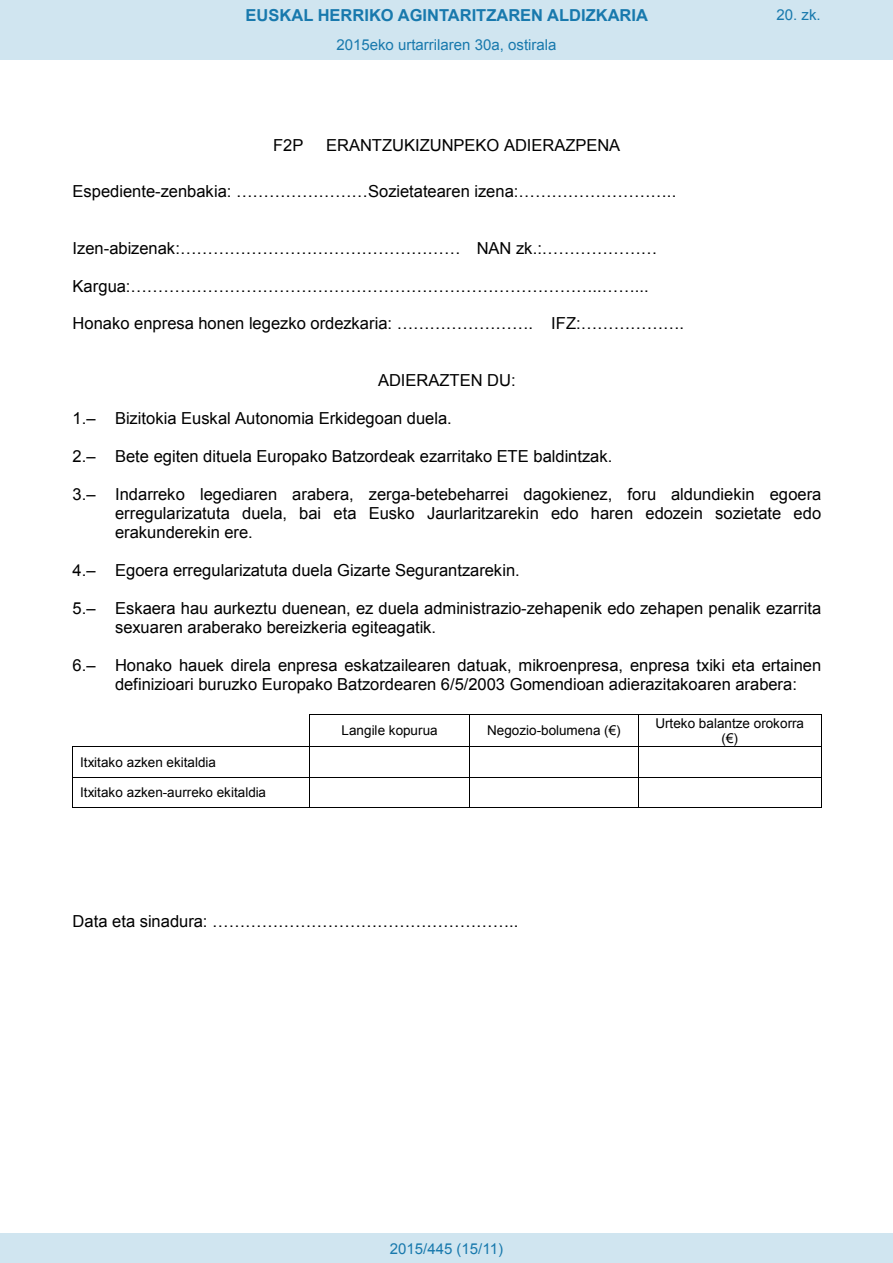
<style>
.page{position:relative;width:893px;height:1263px;background:#fff}
.page>*{position:absolute;margin:0;border:0;box-sizing:border-box;transform-origin:0 0}
.t1{font:16.5px/19px "Arial";color:#000}
.t2{font:700 16.5px "Arial";color:#1879ad}
.Paginacion_Centro{font:15px "Arial";color:#1879ad}
.t3{font:13.5px/15.5px "Arial";letter-spacing:.005em;color:#000;text-align:center}
</style>
<div class="page">
<hr style="left:310px;top:714px;width:159px;height:1px;background:#000">
<hr style="left:470px;top:714px;width:168px;height:1px;background:#000">
<hr style="left:639px;top:714px;width:182px;height:1px;background:#000">
<hr style="left:309px;top:715px;width:1px;height:31px;background:#000">
<hr style="left:469px;top:715px;width:1px;height:31px;background:#000">
<hr style="left:638px;top:715px;width:1px;height:31px;background:#000">
<hr style="left:821px;top:715px;width:1px;height:31px;background:#000">
<hr style="left:73px;top:746px;width:236px;height:1px;background:#000">
<hr style="left:310px;top:746px;width:159px;height:1px;background:#000">
<hr style="left:470px;top:746px;width:168px;height:1px;background:#000">
<hr style="left:639px;top:746px;width:182px;height:1px;background:#000">
<hr style="left:72px;top:747px;width:1px;height:30px;background:#000">
<hr style="left:309px;top:747px;width:1px;height:30px;background:#000">
<hr style="left:469px;top:747px;width:1px;height:30px;background:#000">
<hr style="left:638px;top:747px;width:1px;height:30px;background:#000">
<hr style="left:821px;top:747px;width:1px;height:30px;background:#000">
<hr style="left:72px;top:777px;width:237px;height:1px;background:#000">
<hr style="left:310px;top:777px;width:159px;height:1px;background:#000">
<hr style="left:470px;top:777px;width:168px;height:1px;background:#000">
<hr style="left:639px;top:777px;width:182px;height:1px;background:#000">
<hr style="left:72px;top:777px;width:1px;height:30px;background:#000">
<hr style="left:72px;top:807px;width:237px;height:1px;background:#000">
<hr style="left:309px;top:777px;width:1px;height:30px;background:#000">
<hr style="left:310px;top:807px;width:159px;height:1px;background:#000">
<hr style="left:469px;top:777px;width:1px;height:30px;background:#000">
<hr style="left:470px;top:807px;width:168px;height:1px;background:#000">
<hr style="left:638px;top:777px;width:1px;height:30px;background:#000">
<hr style="left:639px;top:807px;width:182px;height:1px;background:#000">
<hr style="left:821px;top:777px;width:1px;height:30px;background:#000">
<div style="left:0;top:0;width:893px;height:60px;background:#d0e5f0"></div>
<div style="left:0;top:1233px;width:893px;height:30px;background:#d0e5f0"></div>
<p class="t2" style="left:246px;top:4px;width:404px">EUSKAL HERRIKO AGINTARITZAREN ALDIZKARIA</p>
<p class="Paginacion_Centro" style="left:776px;top:5px;width:46px">20. zk.</p>
<p class="Paginacion_Centro" style="left:336px;top:35px;width:222px">2015eko urtarrilaren 30a, ostirala</p>
<p class="t1" style="left:273px;top:136px;width:32px">F2P</p>
<p class="t1" style="left:326px;top:136px;width:296px">ERANTZUKIZUNPEKO ADIERAZPENA</p>
<p class="t1" style="left:73px;top:181px;width:605px">Espediente-zenbakia: ……………………Sozietatearen izena:………………………..</p>
<p class="t1" style="left:73px;top:238px;width:586px">Izen-abizenak:…………………………………………… NAN zk.:…………………</p>
<p class="t1" style="left:73px;top:276px;width:578px">Kargua:…………………………………………………………………………..……...</p>
<p class="t1" style="left:73px;top:314px;width:613px">Honako enpresa honen legezko ordezkaria: ……………………. IFZ:……………….</p>
<p class="t1" style="left:378px;top:371px;width:139px">ADIERAZTEN DU:</p>
<p class="t1" style="left:73px;top:409px;width:381px">1.– Bizitokia Euskal Autonomia Erkidegoan duela.</p>
<p class="t1" style="left:73px;top:447px;width:541px">2.– Bete egiten dituela Europako Batzordeak ezarritako ETE baldintzak.</p>
<p class="t1" style="left:115px;top:485px;width:708px;text-align:justify;text-indent:-42px">3.– Indarreko legediaren arabera, zerga-betebeharrei dagokienez, foru aldundiekin egoera erregularizatuta duela, bai eta Eusko Jaurlaritzarekin edo haren edozein sozietate edo erakunderekin ere.</p>
<p class="t1" style="left:73px;top:561px;width:449px">4.– Egoera erregularizatuta duela Gizarte Segurantzarekin.</p>
<p class="t1" style="left:115px;top:599px;width:708px;text-indent:-42px">5.– Eskaera hau aurkeztu duenean, ez duela administrazio-zehapenik edo zehapen penalik ezarrita sexuaren araberako bereizkeria egiteagatik.</p>
<p class="t1" style="left:115px;top:656px;width:708px;text-indent:-42px">6.– Honako hauek direla enpresa eskatzailearen datuak, mikroenpresa, enpresa txiki eta ertainen definizioari buruzko Europako Batzordearen 6/5/2003 Gomendioan adierazitakoaren arabera:</p>
<p class="t3" style="left:342px;top:723px;width:98px">Langile kopurua</p>
<p class="t3" style="left:487px;top:723px;width:135px">Negozio-bolumena (€)</p>
<p class="t3" style="left:655px;top:715px;width:150px">Urteko balantze orokorra (€)</p>
<p class="t3" style="left:80px;top:754px;width:137px">Itxitako azken ekitaldia</p>
<p class="t3" style="left:80px;top:785px;width:187px">Itxitako azken-aurreko ekitaldia</p>
<p class="t1" style="left:73px;top:911px;width:447px">Data eta sinadura: ………………………………………………..</p>
<p class="Paginacion_Centro" style="left:390px;top:1238px;width:115px">2015/445 (15/11)</p>
</div>
